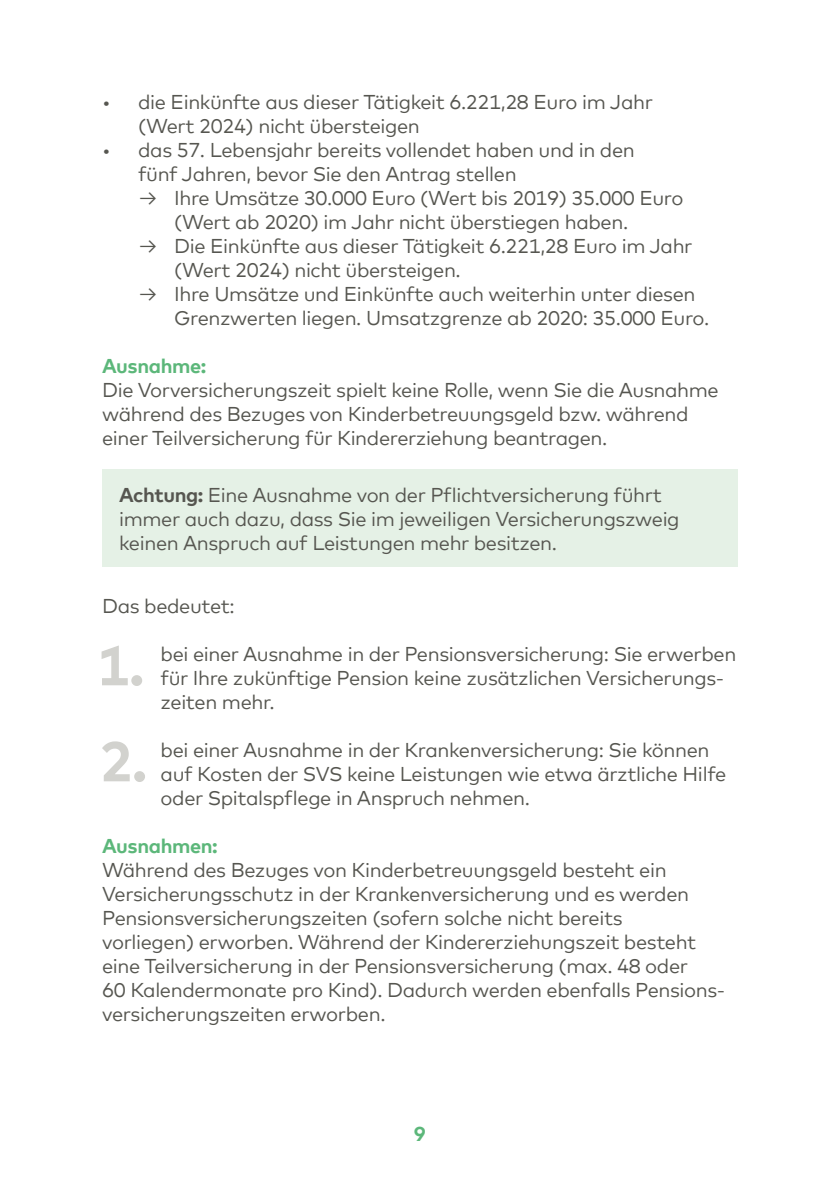
<style>
.page{position:relative;width:840px;height:1191px;background:#fff}
.page>*{position:absolute;margin:0;border:0;box-sizing:border-box;transform-origin:0 0}
.t1{font:700 56px/96px "Mark Offc Pro";color:#d2d2ce}
.t2{font:20px/24px "Mark Offc Pro";letter-spacing:-.02em;color:#565650}
.t3{font:700 20px "Mark Offc Pro";letter-spacing:-.02em;color:#5cb77a}
.s1{font-weight:700}
</style>
<div class="page">
<div style="left:102px;top:469px;width:635px;height:98px;background:#e5f1e6"></div>
<p class="t2" style="left:138px;top:88px;width:516px;text-indent:-36px">• die Einkünfte aus dieser Tätigkeit 6.221,28 Euro im Jahr (Wert 2024) nicht übersteigen</p>
<p class="t2" style="left:138px;top:136px;width:498px;text-indent:-36px">• das 57. Lebensjahr bereits vollendet haben und in den fünf Jahren, bevor Sie den Antrag stellen</p>
<p class="t2" style="left:174px;top:184px;width:510px;text-indent:-36px">→ Ihre Umsätze 30.000 Euro (Wert bis 2019) 35.000 Euro (Wert ab 2020) im Jahr nicht überstiegen haben.</p>
<p class="t2" style="left:174px;top:232px;width:519px;text-indent:-36px">→ Die Einkünfte aus dieser Tätigkeit 6.221,28 Euro im Jahr (Wert 2024) nicht übersteigen.</p>
<p class="t2" style="left:174px;top:280px;width:536px;text-indent:-36px">→ Ihre Umsätze und Einkünfte auch weiterhin unter diesen<br>Grenzwerten liegen. Umsatzgrenze ab 2020: 35.000 Euro.</p>
<p class="t3" style="left:102px;top:351px;width:106px">Ausnahme:</p>
<p class="t2" style="left:102px;top:376px;width:618px">Die Vorversicherungszeit spielt keine Rolle, wenn Sie die Ausnahme während des Bezuges von Kinderbetreuungsgeld bzw. während einer Teilversicherung für Kindererziehung beantragen.</p>
<p class="t2" style="left:119px;top:481px;width:561px"><span class="s1">Achtung:</span> Eine Ausnahme von der Pflichtversicherung führt immer auch dazu, dass Sie im jeweiligen Versicherungszweig keinen Anspruch auf Leistungen mehr besitzen.</p>
<p class="t2" style="left:102px;top:592px;width:134px">Das bedeutet:</p>
<p class="t2" style="left:160px;top:640px;width:577px">bei einer Ausnahme in der Pensionsversicherung: Sie erwerben für Ihre zukünftige Pension keine zusätzlichen Versicherungs&shy;zeiten mehr.</p>
<p class="t2" style="left:160px;top:736px;width:567px">bei einer Ausnahme in der Krankenversicherung: Sie können auf Kosten der SVS keine Leistungen wie etwa ärztliche Hilfe oder Spitalspflege in Anspruch nehmen.</p>
<p class="t3" style="left:102px;top:831px;width:117px">Ausnahmen:</p>
<p class="t2" style="left:102px;top:856px;width:621px">Während des Bezuges von Kinderbetreuungsgeld besteht ein Versicherungsschutz in der Krankenversicherung und es werden Pensionsversicherungszeiten (sofern solche nicht bereits<br>vorliegen) erworben. Während der Kindererziehungszeit besteht eine Teilversicherung in der Pensionsversicherung (max. 48 oder<br>60 Kalendermonate pro Kind). Dadurch werden ebenfalls Pensions&shy;versicherungszeiten erworben.</p>
<h1 class="t1" style="left:96px;top:612px;width:52px">1.<br>2.</h1>
<p class="t3" style="left:414px;top:1119px;width:13px">9</p>
</div>
